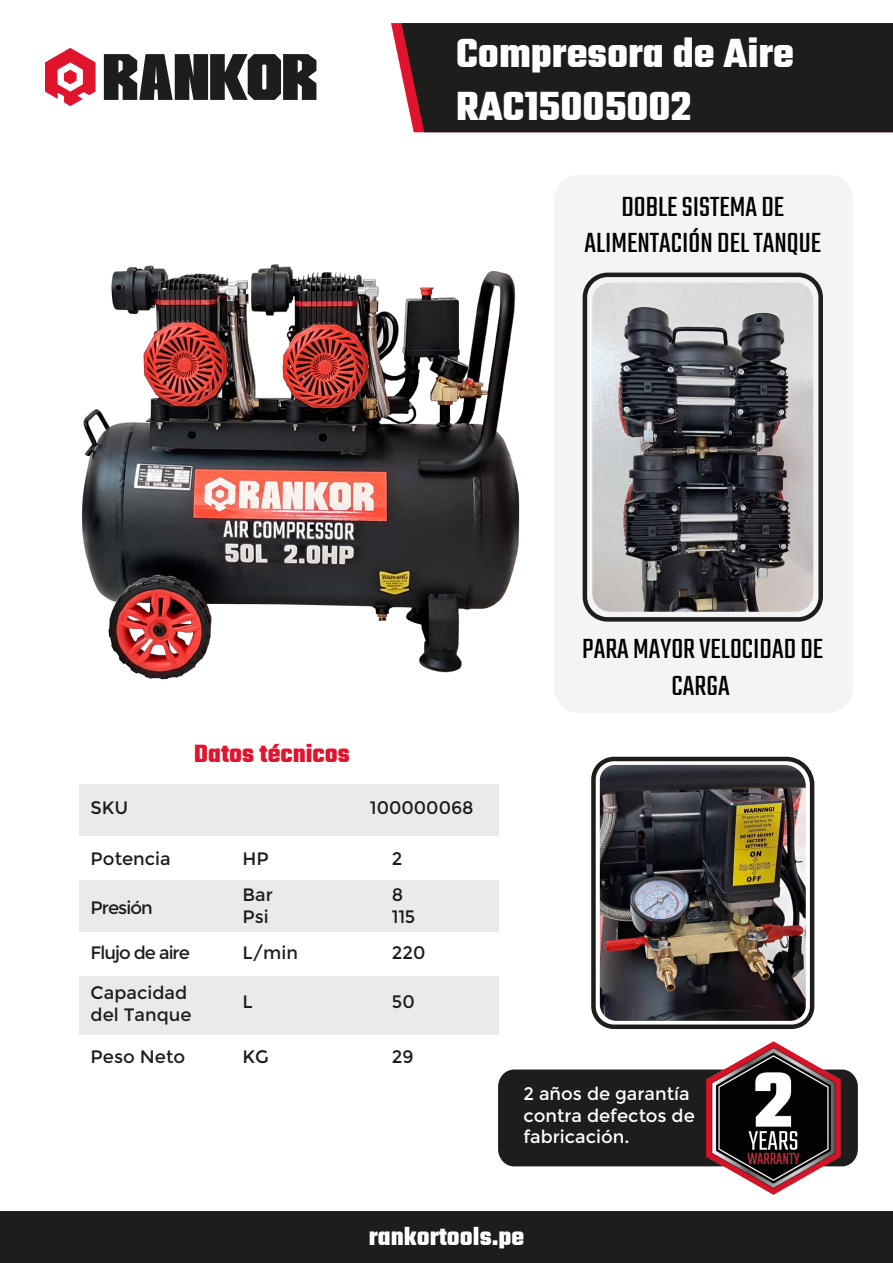
<style>
.page{position:relative;width:893px;height:1263px;background:#fff}
.page>*{position:absolute;margin:0;border:0;box-sizing:border-box;transform-origin:0 0}
.t1{font:700 43.95px/52.8px "Teko";color:#fff}
.t2{font:30.6px/36.8px "Teko";color:#000;text-align:center}
.t3{font:700 27px "Teko";color:#fff}
.t4{font:700 27px "Teko";color:#e1142e}
.t5{font:18px/36px "Montserrat";color:#1d1d1b}
.t6{font:18px/21.6px "Montserrat";color:#fff}
.t7{font:18px/39.6px "Montserrat";letter-spacing:-.025em;color:#1d1d1b}
.t8{font:18px "Montserrat";letter-spacing:-.055em;color:#1d1d1b}
</style>
<div class="page">
<div style="left:554px;top:175px;width:299px;height:538px;background:#f4f4f4;border-radius:25px"></div>
<div style="left:0;top:1212px;width:893px;height:51px;background:#1d1d1b"></div>
<div style="left:401px;top:23px;width:492px;height:109px;background:#1d1d1b"></div>
<div style="left:79px;top:976px;width:419px;height:59px;background:#eaeaea"></div>
<div style="left:79px;top:880px;width:419px;height:52px;background:#eaeaea"></div>
<div style="left:79px;top:784px;width:419px;height:51px;background:#eaeaea"></div>
<svg style="left:45px;top:48px;width:51px;height:58px"></svg>
<svg style="left:104px;top:54px;width:212px;height:46px;background:#474745"></svg>
<div style="left:498px;top:1069px;width:360px;height:97px;background:#1d1d1b;border-radius:17px"></div>
<img style="left:707px;top:1041px;width:133px;height:154px">
<img style="left:82px;top:264px;width:438px;height:416px">
<img style="left:591px;top:756px;width:224px;height:273px">
<img style="left:592px;top:282px;width:221px;height:330px">
<div style="left:583px;top:273px;width:240px;height:349px;border:4px solid #1d1d1b;border-radius:23px"></div>
<h1 class="t1" style="left:456px;top:29px;width:339px">Compresora de Aire<br>RAC15005002</h1>
<h2 class="t2" style="left:585px;top:189px;width:238px">DOBLE SISTEMA DE<br>ALIMENTACIÓN DEL TANQUE</h2>
<h3 class="t4" style="left:194px;top:736px;width:157px">Datos técnicos</h3>
<p class="t5" style="left:91px;top:790px;width:39px">SKU</p>
<p class="t5" style="left:370px;top:790px;width:105px">100000068</p>
<p class="t5" style="left:91px;top:841px;width:82px">Potencia</p>
<p class="t8" style="left:91px;top:897px;width:64px">Presión</p>
<p class="t7" style="left:91px;top:933px;width:101px">Flujo de aire<br>Capacidad</p>
<p class="t5" style="left:91px;top:997px;width:102px">del Tanque</p>
<p class="t5" style="left:91px;top:1039px;width:96px">Peso Neto</p>
<p class="t5" style="left:243px;top:841px;width:28px">HP</p>
<p class="t5" style="left:392px;top:841px;width:12px">2</p>
<p class="t5" style="left:243px;top:877px;width:32px">Bar</p>
<p class="t5" style="left:392px;top:877px;width:13px">8</p>
<p class="t5" style="left:243px;top:899px;width:57px">Psi<br>L/min</p>
<p class="t5" style="left:243px;top:983px;width:12px">L</p>
<p class="t5" style="left:392px;top:899px;width:35px">115<br>220</p>
<p class="t5" style="left:392px;top:983px;width:24px">50</p>
<p class="t5" style="left:243px;top:1039px;width:28px">KG</p>
<p class="t5" style="left:392px;top:1039px;width:23px">29</p>
<h2 class="t2" style="left:582px;top:631px;width:242px">PARA MAYOR VELOCIDAD DE<br>CARGA</h2>
<p class="t6" style="left:523px;top:1083px;width:173px">2 años de garantía contra defectos de fabricación.</p>
<h3 class="t3" style="left:369px;top:1219px;width:157px">rankortools.pe</h3>
</div>
